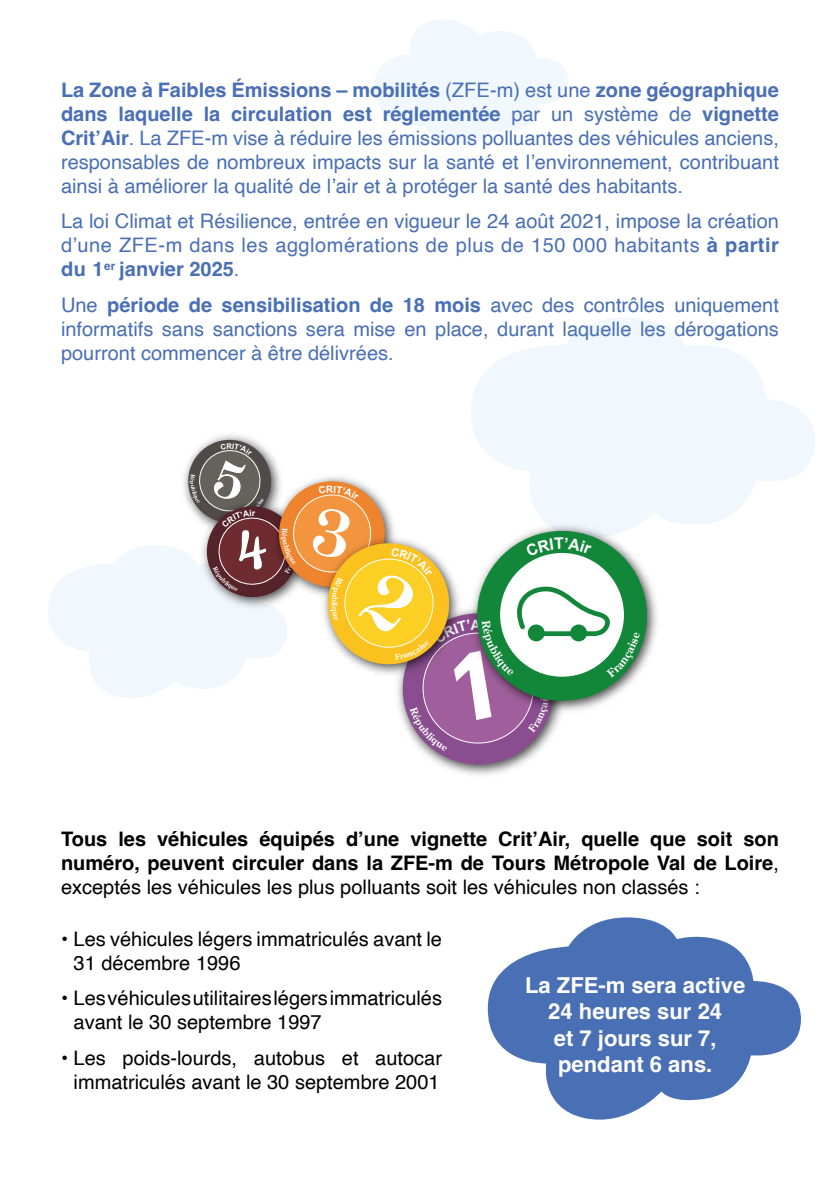
<style>
.page{position:relative;width:840px;height:1191px;background:#fff}
.page>*{position:absolute;margin:0;border:0;box-sizing:border-box;transform-origin:0 0}
.t1{font:700 22px/26.4px "Helvetica";color:#fff;text-align:center}
.t2{font:20px/24px "Helvetica";color:#496fb5;text-align:justify}
.t3{font:700 20px/24px "Helvetica";color:#000;text-align:justify}
.t4{font:20px/24px "Helvetica";color:#000}
.t5{font:700 8px "Century Old Style Std";color:#fff}
.s1{font-weight:700}
.s2{font-weight:400}
</style>
<div class="page">
<svg style="left:374px;top:20px;width:194px;height:124px"></svg>
<svg style="left:471px;top:318px;width:344px;height:206px;fill:#f0f7fd"></svg>
<svg style="left:48px;top:545px;width:136px;height:153px;fill:#f0f7fd"></svg>
<svg style="left:487px;top:917px;width:314px;height:203px;fill:#496fb5"></svg>
<img style="left:639px;top:519px;width:24px;height:154px">
<svg style="left:184px;top:435px;width:455px;height:336px"></svg>
<p class="t2" style="left:61px;top:78px;width:719px"><span class="s1">La Zone à Faibles Émissions – mobilités</span> (ZFE-m) est une <span class="s1">zone géographique dans laquelle la circulation est réglementée</span> par un système de <span class="s1">vignette Crit’Air</span>. La ZFE-m vise à réduire les émissions polluantes des véhicules anciens, responsables de nombreux impacts sur la santé et l’environnement, contribuant ainsi à améliorer la qualité de l’air et à protéger la santé des habitants.</p>
<p class="t2" style="left:61px;top:210px;width:719px">La loi Climat et Résilience, entrée en vigueur le 24 août 2021, impose la création d’une ZFE-m dans les agglomérations de plus de 150 000 habitants <span class="s1">à partir du 1</span><sup>er</sup> <span class="s1">janvier 2025</span>.</p>
<p class="t2" style="left:61px;top:293px;width:719px">Une <span class="s1">période de sensibilisation de 18 mois</span> avec des contrôles uniquement informatifs sans sanctions sera mise en place, durant laquelle les dérogations pourront commencer à être délivrées.</p>
<p class="t5" style="left:340px;top:602px;width:4px;rotate:90deg">l</p>
<p class="t3" style="left:61px;top:829px;width:719px">Tous les véhicules équipés d’une vignette Crit’Air, quelle que soit son numéro, peuvent circuler dans la ZFE-m de Tours Métropole Val de Loire<span class="s2">, exceptés les véhicules les plus polluants soit les véhicules non classés :</span></p>
<p class="t4" style="left:74px;top:927px;width:370px;text-indent:-13px">• Les véhicules légers immatriculés avant le<br>31 décembre 1996</p>
<p class="t4" style="left:74px;top:987px;width:370px;text-indent:-13px">• Les véhicules utilitaires légers immatriculés avant le 30 septembre 1997</p>
<p class="t4" style="left:61px;top:1046px;width:382px;text-align:center">• Les poids-lourds, autobus et autocar immatriculés avant le 30 septembre 2001</p>
<p class="t1" style="left:525px;top:974px;width:222px">La ZFE-m sera active<br>24 heures sur 24<br>et 7 jours sur 7, pendant 6 ans.</p>
</div>
